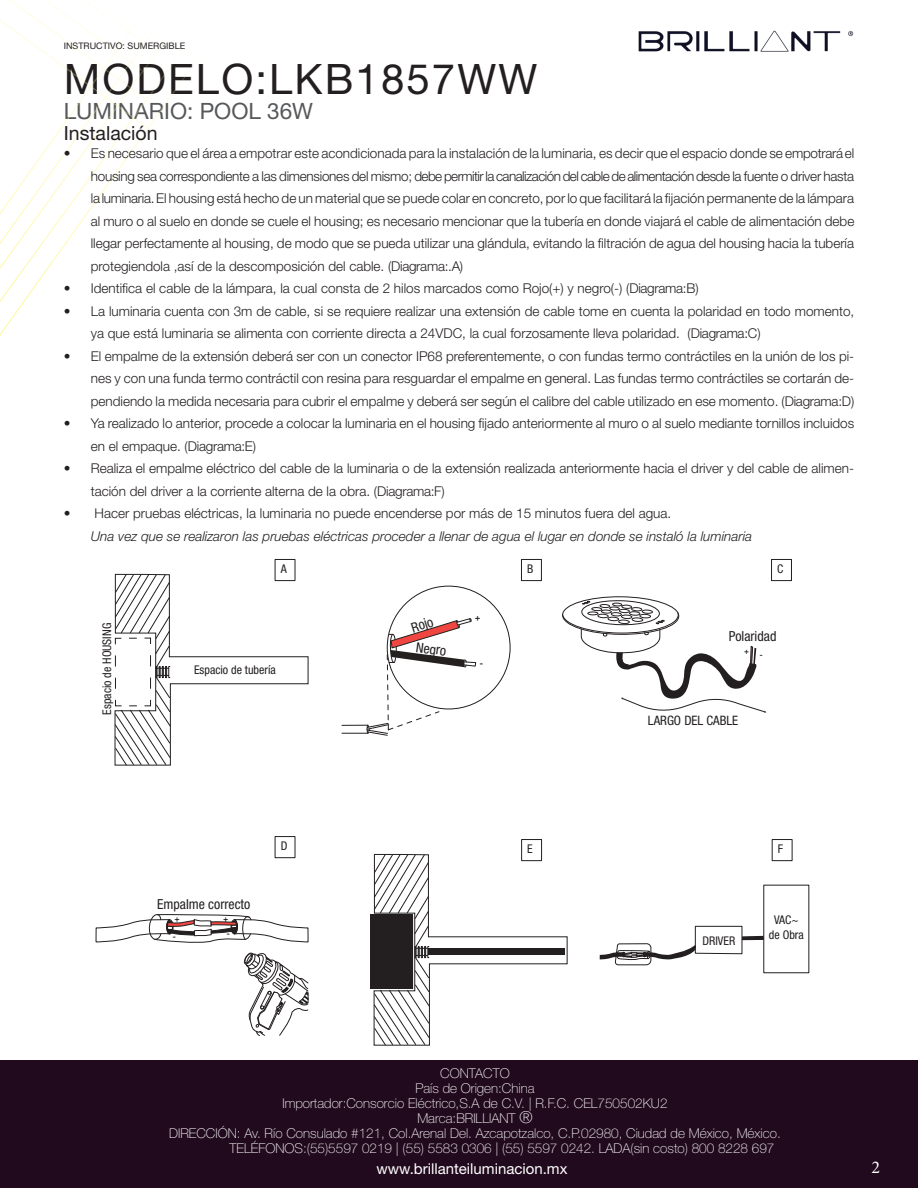
<style>
.page{position:relative;width:918px;height:1188px;background:#fff}
.page>*{position:absolute;margin:0;border:0;box-sizing:border-box;transform-origin:0 0}
.t1{font:42px "Helvetica Neue LT Std";letter-spacing:.05em;color:#231f20}
.t2{font:22.5px "Helvetica Neue LT Std";color:#57585a}
.t3{font:19.5px "Helvetica Neue LT Std";color:#231f20}
.t4{font:18px "Minion Pro";color:#fff}
.t5{font:15px "Helvetica Neue LT Std";color:#fff}
.t6{font:condensed 13.8px "Helvetica Neue LT Std";color:#231f20}
.t7{font:300 13.5px/22.5px "Helvetica Neue LT Std";color:#231f20}
.t8{font:100 13.5px "Helvetica Neue LT Std";color:#fff}
.t9{font:italic 300 13.5px/22.5px "Helvetica Neue LT Std";color:#231f20}
.t10{font:condensed 13.05px "Helvetica Neue LT Std";color:#231f20}
.t11{font:condensed 12px/14.4px "Helvetica Neue LT Std";color:#231f20;text-align:center}
.t12{font:12px "Arial Narrow";color:#111416}
.t13{font:11.1px "Arial Narrow";color:#111416}
.t14{font:10.35px "Arial Narrow";color:#111416}
.t15{font:9px "Helvetica Neue LT Std";color:#231f20}
.s1{font-style:normal}
.s2{font-size:16.5px}
</style>
<div class="page">
<div style="left:0;top:1060px;width:918px;height:128px;background:#220a1e"></div>
<svg style="left:0;top:0;width:194px;height:319px"></svg>
<img style="left:638px;top:30px;width:216px;height:22px">
<svg style="left:342px;top:618px;width:134px;height:118px"></svg>
<svg style="left:600px;top:926px;width:164px;height:39px"></svg>
<div style="left:275px;top:559px;width:20px;height:22px;border:1px solid #231f20"></div>
<div style="left:275px;top:836px;width:20px;height:22px;border:1px solid #231f20"></div>
<div style="left:521px;top:559px;width:21px;height:22px;border:1px solid #231f20"></div>
<div style="left:771px;top:559px;width:21px;height:22px;border:1px solid #231f20"></div>
<svg style="left:96px;top:914px;width:212px;height:122px"></svg>
<svg style="left:114px;top:573px;width:195px;height:193px"></svg>
<div style="left:521px;top:839px;width:21px;height:22px;border:1px solid #231f20"></div>
<div style="left:772px;top:839px;width:20px;height:22px;border:1px solid #231f20"></div>
<svg style="left:372px;top:853px;width:196px;height:193px"></svg>
<div style="left:428px;top:948px;width:136px;height:7px;background:#231f20"></div>
<svg style="left:562px;top:596px;width:204px;height:117px"></svg>
<div style="left:371px;top:915px;width:42px;height:74px;background:#231f20"></div>
<p class="t15" style="left:64px;top:41px;width:123px">INSTRUCTIVO: SUMERGIBLE</p>
<h1 class="t1" style="left:64px;top:54px;width:475px">MODELO:LKB1857WW</h1>
<h2 class="t2" style="left:64px;top:98px;width:251px">LUMINARIO: POOL 36W</h2>
<p class="t3" style="left:64px;top:121px;width:95px">Instalación</p>
<p class="t7" style="left:91px;top:142px;width:765px;text-align:justify;text-indent:-27px">• Es necesario que el área a empotrar este acondicionada para la instalación de la luminaria, es decir que el espacio donde se empotrará el housing sea correspondiente a las dimensiones del mismo; debe permitir la canalización del cable de alimentación desde la fuente o driver hasta la luminaria. El housing está hecho de un material que se puede colar en concreto, por lo que facilitará la fijación permanente de la lámpara al muro o al suelo en donde se cuele el housing; es necesario mencionar que la tubería en donde viajará el cable de alimentación debe llegar perfectamente al housing, de modo que se pueda utilizar una glándula, evitando la filtración de agua del housing hacia la tubería protegiendola ,así de la descomposición del cable. (Diagrama:.A)</p>
<p class="t7" style="left:64px;top:277px;width:636px">• Identifica el cable de la lámpara, la cual consta de 2 hilos marcados como Rojo(+) y negro(-) (Diagrama:B)</p>
<p class="t7" style="left:91px;top:300px;width:765px;text-indent:-27px">• La luminaria cuenta con 3m de cable, si se requiere realizar una extensión de cable tome en cuenta la polaridad en todo momento, ya que está luminaria se alimenta con corriente directa a 24VDC, la cual forzosamente lleva polaridad. (Diagrama:C)</p>
<p class="t7" style="left:91px;top:345px;width:765px;text-align:justify;text-indent:-27px">• El empalme de la extensión deberá ser con un conector IP68 preferentemente, o con fundas termo contráctiles en la unión de los pi&shy;nes y con una funda termo contráctil con resina para resguardar el empalme en general. Las fundas termo contráctiles se cortarán de&shy;pendiendo la medida necesaria para cubrir el empalme y deberá ser según el calibre del cable utilizado en ese momento. (Diagrama:D)</p>
<p class="t7" style="left:91px;top:412px;width:765px;text-indent:-27px">• Ya realizado lo anterior, procede a colocar la luminaria en el housing fijado anteriormente al muro o al suelo mediante tornillos incluidos en el empaque. (Diagrama:E)</p>
<p class="t7" style="left:91px;top:457px;width:765px;text-indent:-27px">• Realiza el empalme eléctrico del cable de la luminaria o de la extensión realizada anteriormente hacia el driver y del cable de alimen&shy;tación del driver a la corriente alterna de la obra. (Diagrama:F)</p>
<p class="t9" style="left:91px;top:502px;width:663px;text-indent:-27px"><span class="s1">• Hacer pruebas eléctricas, la luminaria no puede encenderse por más de 15 minutos fuera del agua.<br></span>Una vez que se realizaron las pruebas eléctricas proceder a llenar de agua el lugar en donde se instaló la luminaria</p>
<p class="t11" style="left:100px;top:715px;width:93px;rotate:-90deg">Espacio de HOUSING</p>
<p class="t11" style="left:281px;top:561px;width:8px">A</p>
<p class="t11" style="left:194px;top:662px;width:83px">Espacio de tubería</p>
<p class="t6" style="left:157px;top:896px;width:95px">Empalme correcto</p>
<p class="t13" style="left:174px;top:911px;width:7px">+</p>
<p class="t13" style="left:223px;top:911px;width:7px">+</p>
<p class="t13" style="left:173px;top:928px;width:5px">-</p>
<p class="t13" style="left:227px;top:925px;width:5px">-</p>
<p class="t11" style="left:281px;top:838px;width:8px">D</p>
<p class="t6" style="left:409px;top:620px;width:24px;rotate:-18deg">Rojo</p>
<p class="t6" style="left:417px;top:639px;width:32px;rotate:7deg">Negro</p>
<p class="t12" style="left:475px;top:609px;width:7px">+</p>
<p class="t12" style="left:480px;top:654px;width:5px">-</p>
<p class="t11" style="left:527px;top:561px;width:8px">B</p>
<p class="t11" style="left:777px;top:561px;width:8px">C</p>
<p class="t6" style="left:729px;top:628px;width:49px">Polaridad</p>
<p class="t14" style="left:744px;top:644px;width:6px">+</p>
<p class="t14" style="left:760px;top:647px;width:4px">-</p>
<p class="t10" style="left:648px;top:712px;width:92px">LARGO DEL CABLE</p>
<p class="t11" style="left:527px;top:841px;width:7px">E</p>
<p class="t11" style="left:778px;top:841px;width:7px">F</p>
<p class="t11" style="left:703px;top:933px;width:34px">DRIVER</p>
<p class="t11" style="left:769px;top:913px;width:36px">VAC~ de Obra</p>
<p class="t8" style="left:440px;top:1066px;width:71px">CONTACTO</p>
<p class="t8" style="left:415px;top:1081px;width:121px">País de Origen:China</p>
<p class="t8" style="left:282px;top:1096px;width:387px">Importador:Consorcio Eléctrico,S.A de C.V. | R.F.C. CEL750502KU2</p>
<p class="t8" style="left:417px;top:1111px;width:117px">Marca:BRILLIANT <span class="s2">®</span></p>
<p class="t8" style="left:169px;top:1126px;width:613px">DIRECCIÓN: Av. Río Consulado #121, Col.Arenal Del. Azcapotzalco, C.P.02980, Ciudad de México, México.</p>
<p class="t8" style="left:230px;top:1141px;width:546px">TELÉFONOS:(55)5597 0219 | (55) 5583 0306 | (55) 5597 0242. LADA(sin costo) 800 8228 697</p>
<p class="t5" style="left:376px;top:1160px;width:193px">www.brillanteiluminacion.mx</p>
<h3 class="t4" style="left:871px;top:1155px;width:10px">2</h3>
</div>
